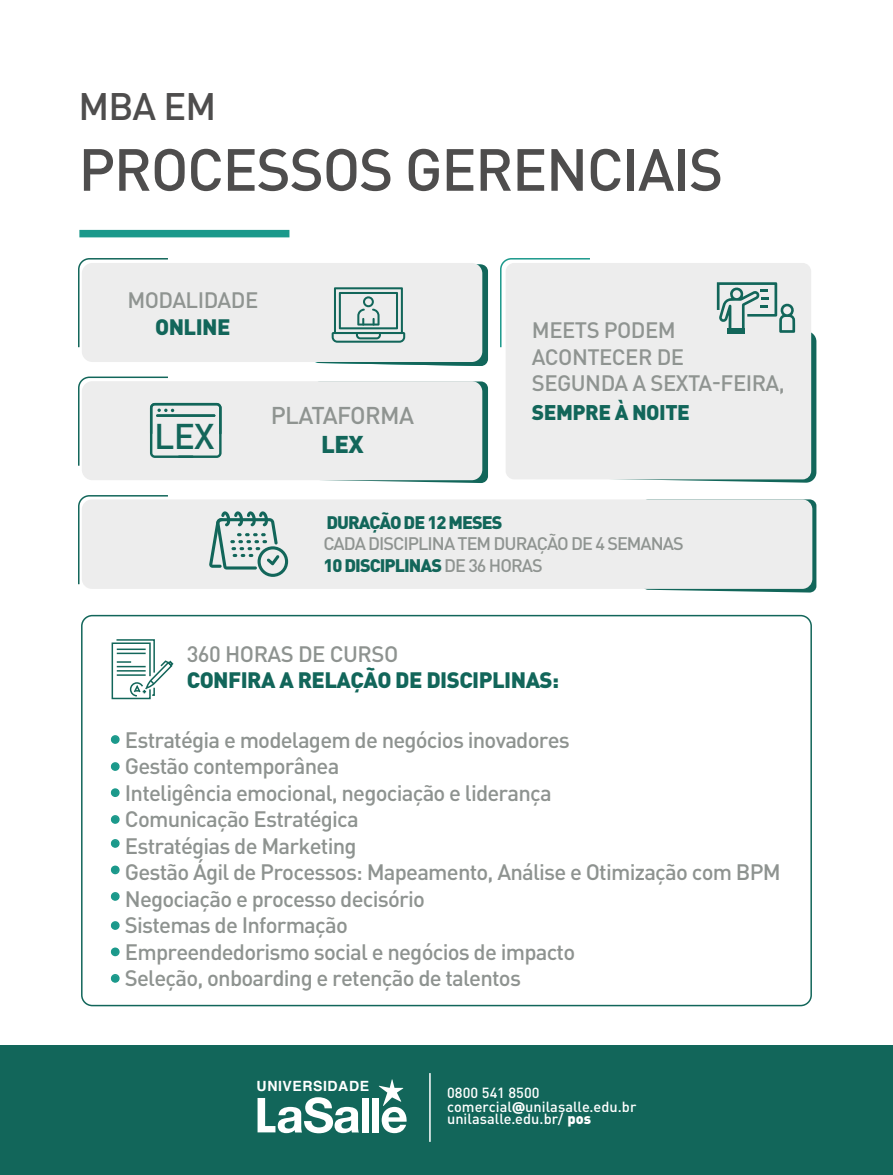
<style>
.page{position:relative;width:893px;height:1175px;background:#fff}
.page>*{position:absolute;margin:0;border:0;box-sizing:border-box;transform-origin:0 0}
.t1{font:500 58.5px "DIN Pro";letter-spacing:-.025em;color:#4e4d4d}
.t2{font:500 37.8px "DIN Pro";color:#4e4d4d}
.t3{font:500 35.25px "DIN Pro";color:#12665a}
.t4{font:500 24px "DIN Pro";letter-spacing:-.025em;color:#8f9491}
.t5{font:900 24px "DIN Pro";color:#12665a}
.t6{font:500 22.05px/26.5px "DIN Pro";letter-spacing:-.035em;color:#8e9390}
.t7{font:500 22.05px/26.5px "DIN Pro";letter-spacing:-.025em;color:#8f9491}
.t8{font:900 22.05px "DIN Pro";letter-spacing:-.025em;color:#12665a}
.t9{font:500 22.05px/26.5px "DIN Pro";color:#1b998b}
.t10{font:900 21px "DIN Pro";letter-spacing:-.025em;color:#12665a}
.t11{font:500 18px/21.6px "DIN Pro";letter-spacing:-.055em;color:#8f9491}
.t12{font:900 18px "DIN Pro";letter-spacing:-.055em;color:#12665a}
.t13{font:500 14.55px/14.2px "DIN Pro";letter-spacing:.005em;color:#fff}
.t14{font:700 14.1px "Helvetica";letter-spacing:.04em;color:#fff}
.s1{font-weight:900;color:#12665a}
.s2{color:#1b998b}
.s3{font-family:"DIN2014";font-weight:700}
.s4{font-weight:900}
</style>
<div class="page">
<div style="left:0;top:1046px;width:893px;height:129px;background:#12665a"></div>
<div style="left:79px;top:230px;width:210px;height:7px;background:#1b998b"></div>
<div style="left:81px;top:615px;width:731px;height:391px;border:2px solid #12665a;border-radius:10px"></div>
<svg style="left:111px;top:639px;width:63px;height:61px"></svg>
<div style="left:111px;top:735px;width:9px;height:9px;border:2px solid #1b998b;border-radius:50%"></div>
<div style="left:111px;top:788px;width:9px;height:9px;border:2px solid #1b998b;border-radius:50%"></div>
<div style="left:111px;top:762px;width:9px;height:9px;border:2px solid #1b998b;border-radius:50%"></div>
<div style="left:111px;top:815px;width:9px;height:9px;border:2px solid #1b998b;border-radius:50%"></div>
<div style="left:111px;top:839px;width:9px;height:9px;border:2px solid #1b998b;border-radius:50%"></div>
<div style="left:111px;top:866px;width:9px;height:8px;border:2px solid #1b998b;border-radius:50%"></div>
<div style="left:111px;top:892px;width:9px;height:9px;border:2px solid #1b998b;border-radius:50%"></div>
<div style="left:111px;top:947px;width:9px;height:9px;border:2px solid #1b998b;border-radius:50%"></div>
<div style="left:111px;top:921px;width:9px;height:9px;border:2px solid #1b998b;border-radius:50%"></div>
<div style="left:111px;top:974px;width:9px;height:9px;border:2px solid #1b998b;border-radius:50%"></div>
<hr style="left:429px;top:1073px;width:2px;height:69px;background:#fff">
<svg style="left:258px;top:1097px;width:101px;height:36px"></svg>
<div style="left:362px;top:1098px;width:6px;height:34px;background:#fff"></div>
<div style="left:372px;top:1098px;width:7px;height:34px;background:#fff"></div>
<svg style="left:379px;top:1079px;width:28px;height:54px"></svg>
<svg style="left:320px;top:381px;width:168px;height:102px"></svg>
<svg style="left:645px;top:499px;width:171px;height:93px"></svg>
<div style="left:82px;top:263px;width:400px;height:99px;background:#ededed;border-radius:11px"></div>
<div style="left:82px;top:381px;width:400px;height:99px;background:#ededed;border-radius:11px"></div>
<div style="left:82px;top:499px;width:730px;height:90px;background:#ededed;border-radius:10px"></div>
<svg style="left:315px;top:264px;width:173px;height:102px"></svg>
<svg style="left:209px;top:511px;width:79px;height:66px"></svg>
<svg style="left:78px;top:258px;width:90px;height:90px"></svg>
<svg style="left:78px;top:495px;width:90px;height:90px"></svg>
<svg style="left:500px;top:258px;width:316px;height:225px"></svg>
<svg style="left:78px;top:376px;width:144px;height:90px"></svg>
<hr style="left:156px;top:414px;width:59px;height:3px;background:#12665a">
<h2 class="t2" style="left:78px;top:81px;width:139px">MBA EM</h2>
<h1 class="t1" style="left:78px;top:130px;width:646px">PROCESSOS GERENCIAIS</h1>
<p class="t7" style="left:127px;top:286px;width:132px">MODALIDADE</p>
<p class="t8" style="left:155px;top:312px;width:77px">ONLINE</p>
<p class="t7" style="left:532px;top:316px;width:254px">MEETS PODEM<br>ACONTECER DE<br>SEGUNDA A SEXTA-FEIRA,</p>
<p class="t4" style="left:271px;top:399px;width:145px">PLATAFORMA</p>
<p class="t10" style="left:532px;top:398px;width:159px">SEMPRE À NOITE</p>
<h3 class="t3" style="left:154px;top:412px;width:62px">LEX</h3>
<p class="t5" style="left:321px;top:428px;width:44px">LEX</p>
<p class="t12" style="left:326px;top:510px;width:177px">DURAÇÃO DE 12 MESES</p>
<p class="t11" style="left:323px;top:532px;width:362px">CADA DISCIPLINA TEM DURAÇÃO DE 4 SEMANAS<br><span class="s1">10 DISCIPLINAS</span> DE 36 HORAS</p>
<p class="t6" style="left:187px;top:640px;width:213px">360 HORAS DE CURSO</p>
<p class="t8" style="left:187px;top:665px;width:374px">CONFIRA A RELAÇÃO DE DISCIPLINAS:</p>
<p class="t6" style="left:110px;top:725px;width:462px"><span class="s2">•</span> Estratégia e modelagem de negócios inovadores</p>
<p class="t6" style="left:110px;top:778px;width:444px"><span class="s2">•</span> Inteligência emocional, negociação e liderança</p>
<p class="t6" style="left:110px;top:752px;width:231px"><span class="s2">•</span> Gestão contemporânea</p>
<p class="t6" style="left:110px;top:806px;width:251px;line-height:23.7px"><span class="s2">•</span> Comunicação Estratégica <span class="s2">•</span></p>
<p class="t9" style="left:110px;top:855px;width:13px">• •</p>
<p class="t6" style="left:125px;top:831px;width:657px">Estratégias de Marketing<br>Gestão Ágil de Processos: Mapeamento, Análise e Otimização com BPM<br>Negociação e processo decisório</p>
<p class="t6" style="left:110px;top:911px;width:240px"><span class="s2">•</span> Sistemas de Informação</p>
<p class="t6" style="left:110px;top:964px;width:413px"><span class="s2">•</span> Seleção, onboarding e retenção de talentos</p>
<p class="t6" style="left:110px;top:937px;width:467px"><span class="s2">•</span> Empreendedorismo social e negócios de impacto</p>
<p class="t14" style="left:257px;top:1074px;width:114px">UNIVERSIDADE</p>
<p class="t13" style="left:447px;top:1085px;width:191px">0800 541 8500 comercial<span class="s3">@</span>unilasalle.edu.br</p>
<p class="t13" style="left:447px;top:1111px;width:146px">unilasalle.edu.br/ <span class="s4">pos</span></p>
</div>
